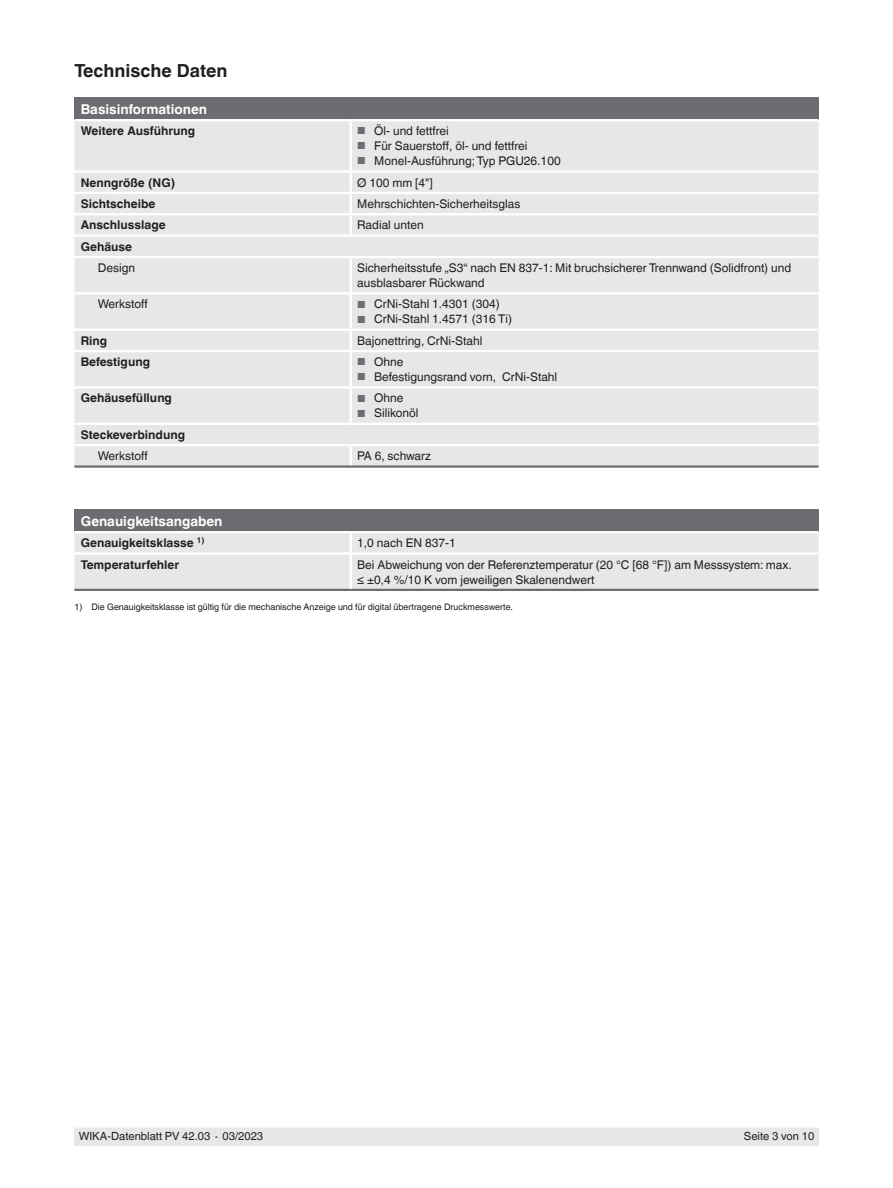
<style>
.page{position:relative;width:893px;height:1188px;background:#fff}
.page>*{position:absolute;margin:0;border:0;box-sizing:border-box;transform-origin:0 0}
.t1{font:700 18px "Helvetica World";color:#231f20}
.t2{font:700 13.5px "Helvetica World";color:#fff}
.t3{font:12px/15px "Helvetica World";color:#231f20}
.t4{font:700 12px "Helvetica World";color:#231f20}
.t5{font:11.25px "Helvetica World";color:#231f20}
.t6{font:9px "Helvetica World";color:#231f20}
.s1{font-size:10.2px;color:#6c6d70}
</style>
<div class="page">
<div style="left:74px;top:1128px;width:745px;height:17px;background:#e6e7e9"></div>
<div style="left:74px;top:98px;width:745px;height:22px;background:#6c6d70"></div>
<div style="left:74px;top:121px;width:745px;height:344px;background:#e6e7e9"></div>
<hr style="left:350px;top:294px;width:2px;height:35px;background:#fff">
<svg style="left:350px;top:331px;width:2px;height:19px"></svg>
<hr style="left:350px;top:352px;width:2px;height:34px;background:#fff">
<hr style="left:350px;top:389px;width:2px;height:34px;background:#fff">
<hr style="left:74px;top:170px;width:277px;height:3px;background:#fff">
<hr style="left:351px;top:170px;width:468px;height:3px;background:#fff">
<hr style="left:74px;top:192px;width:277px;height:2px;background:#fff">
<hr style="left:351px;top:192px;width:468px;height:2px;background:#fff">
<hr style="left:74px;top:213px;width:277px;height:2px;background:#fff">
<hr style="left:351px;top:213px;width:468px;height:2px;background:#fff">
<hr style="left:74px;top:234px;width:277px;height:3px;background:#fff">
<hr style="left:350px;top:121px;width:2px;height:49px;background:#fff">
<hr style="left:351px;top:234px;width:468px;height:3px;background:#fff">
<hr style="left:74px;top:119px;width:277px;height:2px;background:#fff">
<hr style="left:351px;top:119px;width:468px;height:2px;background:#fff">
<svg style="left:350px;top:173px;width:2px;height:61px"></svg>
<hr style="left:74px;top:292px;width:277px;height:2px;background:#fff">
<hr style="left:351px;top:292px;width:468px;height:2px;background:#fff">
<hr style="left:74px;top:329px;width:277px;height:2px;background:#fff">
<hr style="left:351px;top:329px;width:468px;height:2px;background:#fff">
<hr style="left:74px;top:350px;width:277px;height:2px;background:#fff">
<hr style="left:351px;top:350px;width:468px;height:2px;background:#fff">
<hr style="left:74px;top:386px;width:277px;height:3px;background:#fff">
<hr style="left:351px;top:386px;width:468px;height:3px;background:#fff">
<svg style="left:350px;top:446px;width:2px;height:19px"></svg>
<hr style="left:350px;top:258px;width:2px;height:34px;background:#fff">
<hr style="left:74px;top:256px;width:277px;height:2px;background:#fff">
<hr style="left:351px;top:256px;width:468px;height:2px;background:#fff">
<hr style="left:74px;top:465px;width:277px;height:3px;background:#6c6d70">
<hr style="left:351px;top:465px;width:468px;height:3px;background:#6c6d70">
<hr style="left:74px;top:423px;width:277px;height:2px;background:#fff">
<hr style="left:351px;top:423px;width:468px;height:2px;background:#fff">
<hr style="left:74px;top:444px;width:277px;height:2px;background:#fff">
<hr style="left:351px;top:444px;width:468px;height:2px;background:#fff">
<div style="left:74px;top:510px;width:745px;height:22px;background:#6c6d70"></div>
<div style="left:74px;top:533px;width:745px;height:56px;background:#e6e7e9"></div>
<hr style="left:74px;top:589px;width:277px;height:2px;background:#6c6d70">
<hr style="left:351px;top:589px;width:468px;height:2px;background:#6c6d70">
<hr style="left:74px;top:552px;width:277px;height:3px;background:#fff">
<svg style="left:350px;top:533px;width:2px;height:19px"></svg>
<hr style="left:351px;top:552px;width:468px;height:3px;background:#fff">
<hr style="left:350px;top:555px;width:2px;height:34px;background:#fff">
<hr style="left:74px;top:531px;width:277px;height:2px;background:#fff">
<hr style="left:351px;top:531px;width:468px;height:2px;background:#fff">
<h1 class="t1" style="left:74px;top:60px;width:155px">Technische Daten</h1>
<p class="t2" style="left:81px;top:101px;width:128px">Basisinformationen</p>
<p class="t4" style="left:81px;top:124px;width:116px">Weitere Ausführung</p>
<p class="t3" style="left:357px;top:123px;width:93px"><span class="s1">■</span> Öl- und fettfrei</p>
<p class="t3" style="left:357px;top:138px;width:172px"><span class="s1">■</span> Für Sauerstoff, öl- und fettfrei</p>
<p class="t3" style="left:357px;top:153px;width:205px"><span class="s1">■</span> Monel-Ausführung; Typ PGU26.100</p>
<p class="t4" style="left:81px;top:175px;width:96px">Nenngröße (NG)</p>
<p class="t3" style="left:357px;top:175px;width:77px">Ø 100 mm [4"]</p>
<p class="t4" style="left:81px;top:197px;width:76px">Sichtscheibe</p>
<p class="t3" style="left:357px;top:196px;width:165px">Mehrschichten-Sicherheitsglas</p>
<p class="t4" style="left:81px;top:218px;width:86px">Anschlusslage</p>
<p class="t3" style="left:357px;top:218px;width:68px">Radial unten</p>
<p class="t4" style="left:81px;top:239px;width:53px">Gehäuse</p>
<p class="t3" style="left:98px;top:260px;width:39px">Design</p>
<p class="t3" style="left:357px;top:260px;width:436px">Sicherheitsstufe „S3“ nach EN 837-1: Mit bruchsicherer Trennwand (Solidfront) und ausblasbarer Rückwand</p>
<p class="t3" style="left:98px;top:297px;width:51px">Werkstoff</p>
<p class="t3" style="left:357px;top:297px;width:144px"><span class="s1">■</span> CrNi-Stahl 1.4301 (304)</p>
<p class="t3" style="left:357px;top:312px;width:156px"><span class="s1">■</span> CrNi-Stahl 1.4571 (316 Ti)</p>
<p class="t4" style="left:81px;top:334px;width:28px">Ring</p>
<p class="t3" style="left:357px;top:333px;width:127px">Bajonettring, CrNi-Stahl</p>
<p class="t4" style="left:81px;top:355px;width:71px">Befestigung</p>
<p class="t3" style="left:357px;top:354px;width:48px"><span class="s1">■</span> Ohne</p>
<p class="t3" style="left:357px;top:369px;width:201px"><span class="s1">■</span> Befestigungsrand vorn, CrNi-Stahl</p>
<p class="t4" style="left:81px;top:391px;width:93px">Gehäusefüllung</p>
<p class="t3" style="left:357px;top:391px;width:48px"><span class="s1">■</span> Ohne</p>
<p class="t3" style="left:357px;top:406px;width:63px"><span class="s1">■</span> Silikonöl</p>
<p class="t4" style="left:81px;top:428px;width:106px">Steckeverbindung</p>
<p class="t3" style="left:98px;top:449px;width:51px">Werkstoff</p>
<p class="t3" style="left:357px;top:449px;width:75px">PA 6, schwarz</p>
<p class="t2" style="left:81px;top:513px;width:143px">Genauigkeitsangaben</p>
<p class="t4" style="left:81px;top:536px;width:125px">Genauigkeitsklasse <sup>1)</sup></p>
<p class="t3" style="left:357px;top:535px;width:100px">1,0 nach EN 837-1</p>
<p class="t4" style="left:81px;top:557px;width:100px">Temperaturfehler</p>
<p class="t3" style="left:357px;top:557px;width:436px">Bei Abweichung von der Referenztemperatur (20 °C [68 °F]) am Messsystem: max. ≤ ±0,4 %/10 K vom jeweiligen Skalenendwert</p>
<p class="t6" style="left:74px;top:601px;width:440px">1) Die Genauigkeitsklasse ist gültig für die mechanische Anzeige und für digital übertragene Druckmesswerte.</p>
<p class="t5" style="left:79px;top:1130px;width:186px">WIKA-Datenblatt PV 42.03 ∙ 03/2023</p>
<p class="t5" style="left:744px;top:1130px;width:72px">Seite 3 von 10</p>
</div>
